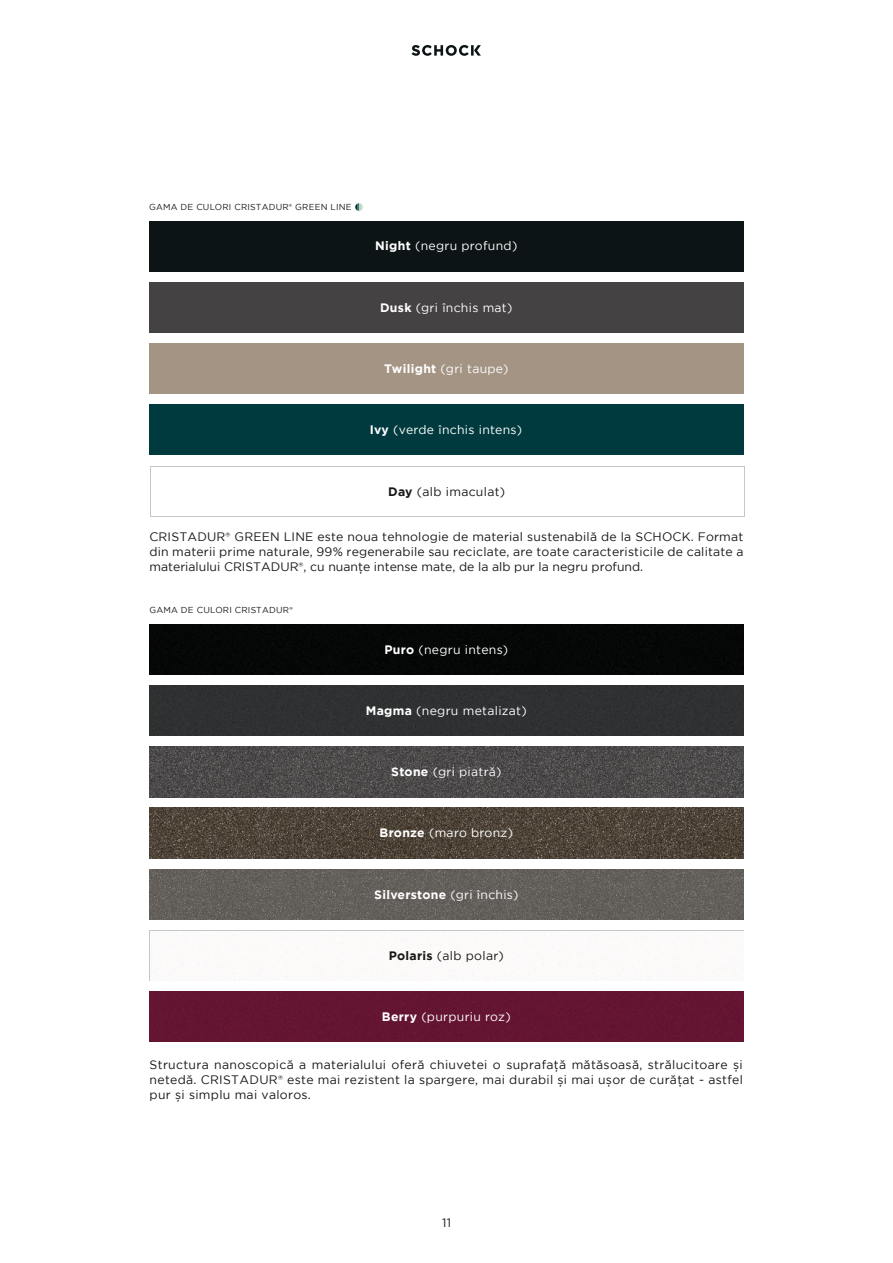
<style>
.page{position:relative;width:893px;height:1263px;background:#fff}
.page>*{position:absolute;margin:0;border:0;box-sizing:border-box;transform-origin:0 0}
.t1{font:12.3px/15.1px "Gotham";letter-spacing:.025em;color:#181716;text-align:justify}
.t2{font:12.3px "Gotham";letter-spacing:.025em;color:#fff}
.t3{font:700 12.3px "Gotham";letter-spacing:.025em;color:#fff}
.t4{font:8.7px "Gotham";letter-spacing:.025em;color:#181716}
.s1{font-weight:700}
.s2{font-weight:400}
</style>
<div class="page">
<div style="left:150px;top:991px;width:594px;height:51px;background:#641532"></div>
<svg style="left:150px;top:930px;width:594px;height:51px"></svg>
<img style="left:151px;top:931px;width:592px;height:49px">
<img style="left:150px;top:869px;width:594px;height:50px">
<img style="left:150px;top:808px;width:594px;height:50px">
<img style="left:150px;top:747px;width:594px;height:50px">
<div style="left:150px;top:685px;width:594px;height:51px;background:#2f3031"></div>
<div style="left:150px;top:624px;width:594px;height:51px;background:#050706"></div>
<div style="left:150px;top:405px;width:594px;height:50px;background:#003a3e"></div>
<div style="left:151px;top:467px;width:594px;height:50px;background:#c5c6c6"></div>
<div style="left:151px;top:467px;width:593px;height:49px;background:#fff"></div>
<div style="left:150px;top:343px;width:594px;height:51px;background:#a49483"></div>
<div style="left:150px;top:282px;width:594px;height:51px;background:#454244"></div>
<div style="left:150px;top:221px;width:594px;height:50px;background:#0c1416"></div>
<svg style="left:355px;top:203px;width:8px;height:8px"></svg>
<svg style="left:412px;top:45px;width:69px;height:11px"></svg>
<p class="t4" style="left:149px;top:202px;width:204px">GAMA DE CULORI CRISTADUR® GREEN LINE</p>
<p class="t2" style="left:375px;top:238px;width:144px"><span class="s1">Night</span> (negru profund)</p>
<p class="t2" style="left:380px;top:299px;width:134px"><span class="s1">Dusk</span> (gri închis mat)</p>
<p class="t2" style="left:384px;top:361px;width:126px"><span class="s1">Twilight</span> (gri taupe)</p>
<p class="t2" style="left:370px;top:422px;width:154px"><span class="s1">Ivy</span> (verde închis intens)</p>
<p class="t1" style="left:388px;top:484px;width:119px"><span class="s1">Day</span> (alb imaculat)</p>
<p class="t1" style="left:149px;top:529px;width:596px">CRISTADUR® GREEN LINE este noua tehnologie de material sustenabilă de la SCHOCK. Format din materii prime naturale, 99% regenerabile sau reciclate, are toate caracteristicile de calitate a materialului CRISTADUR®, cu nuanțe intense mate, de la alb pur la negru profund.</p>
<p class="t4" style="left:149px;top:605px;width:145px">GAMA DE CULORI CRISTADUR®</p>
<p class="t2" style="left:384px;top:641px;width:125px"><span class="s1">Puro</span> (negru intens)</p>
<p class="t2" style="left:366px;top:703px;width:163px"><span class="s1">Magma</span> (negru metalizat)</p>
<p class="t2" style="left:391px;top:764px;width:112px"><span class="s1">Stone</span> (gri piatră)</p>
<p class="t2" style="left:380px;top:825px;width:135px"><span class="s1">Bronze</span> (maro bronz)</p>
<p class="t3" style="left:374px;top:886px;width:146px">Silverstone <span class="s2">(gri închis)</span></p>
<p class="t1" style="left:389px;top:948px;width:117px"><span class="s1">Polaris</span> (alb polar)</p>
<p class="t2" style="left:382px;top:1009px;width:130px"><span class="s1">Berry</span> (purpuriu roz)</p>
<p class="t1" style="left:150px;top:1057px;width:595px">Structura nanoscopică a materialului oferă chiuvetei o suprafață mătăsoasă, strălucitoare și netedă. CRISTADUR® este mai rezistent la spargere, mai durabil și mai ușor de curățat - astfel pur și simplu mai valoros.</p>
<p class="t1" style="left:442px;top:1214px;width:10px">11</p>
</div>
